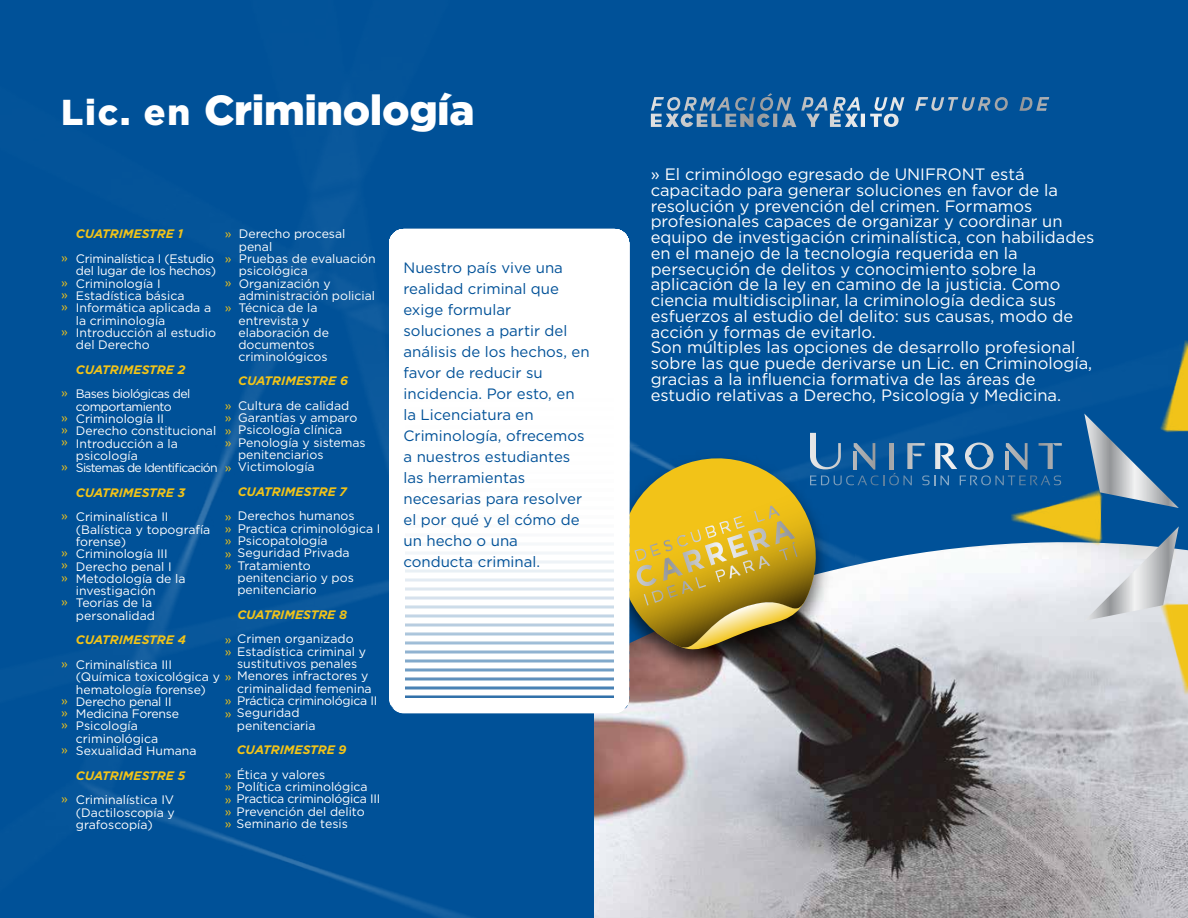
<style>
.page{position:relative;width:1188px;height:918px;background:#fff}
.page>*{position:absolute;margin:0;border:0;box-sizing:border-box;transform-origin:0 0}
.t1{font:900 42px "Gotham";letter-spacing:-.01em;color:#fff}
.t2{font:16.5px/15.8px "Gotham";color:#fff}
.t3{font:15px/21px "Gotham";color:#005198}
.t4{font:12.3px/12.3px "Gotham";color:#fff}
.t5{font:italic 700 12.3px/24.6px "Gotham";color:#f2c318}
.t6{font:12.3px/12.3px "Gotham";color:#f2c318}
.t7{font:12.3px "Gotham";letter-spacing:-.02em;color:#fff}
.s1{font-size:36px}
.s2{color:#f2c318}
.s3{font-weight:400;font-style:normal}
.s4{font-weight:400;font-style:normal;color:#fff}
</style>
<div class="page">
<img style="left:0;top:0;width:1188px;height:918px">
<svg style="left:1084px;top:414px;width:95px;height:94px"></svg>
<svg style="left:1084px;top:526px;width:95px;height:95px"></svg>
<img style="left:1109px;top:551px;width:79px;height:196px">
<img style="left:1109px;top:296px;width:79px;height:188px">
<img style="left:1062px;top:439px;width:93px;height:157px">
<svg style="left:667px;top:93px;width:382px;height:20px;background:#2d6ba1"></svg>
<img style="left:629px;top:655px;width:226px;height:32px">
<svg style="left:629px;top:433px;width:433px;height:222px;background:#839689"></svg>
<svg style="left:389px;top:229px;width:240px;height:484px"></svg>
<svg style="left:405px;top:635px;width:208px;height:63px"></svg>
<svg style="left:405px;top:607px;width:208px;height:28px"></svg>
<svg style="left:405px;top:573px;width:208px;height:34px"></svg>
<div style="left:405px;top:243px;width:208px;height:330px;background:#fff"></div>
<h1 class="t1" style="left:61px;top:81px;width:415px"><span class="s1">Lic. en</span> Criminología</h1>
<p class="t6" style="left:61px;top:245px;width:8px;line-height:24.6px">» »</p>
<p class="t6" style="left:61px;top:288px;width:8px">» »</p>
<p class="t6" style="left:61px;top:325px;width:8px">»</p>
<p class="t6" style="left:61px;top:380px;width:8px;line-height:24.6px">» »</p>
<p class="t6" style="left:61px;top:423px;width:8px">» »</p>
<p class="t6" style="left:61px;top:460px;width:8px">»</p>
<p class="t6" style="left:61px;top:509px;width:8px">»</p>
<p class="t6" style="left:61px;top:546px;width:8px;text-align:justify">» » »</p>
<p class="t6" style="left:61px;top:596px;width:8px">»</p>
<p class="t6" style="left:61px;top:657px;width:8px">»</p>
<p class="t6" style="left:61px;top:694px;width:8px;text-align:justify">» » »</p>
<p class="t6" style="left:61px;top:743px;width:8px">»</p>
<p class="t6" style="left:61px;top:792px;width:8px">»</p>
<p class="t4" style="left:238px;top:228px;width:139px">Derecho procesal penal<br>Pruebas de evaluación psicológica<br>Organización y administración policial<br>Técnica de la entrevista y elaboración de documentos criminológicos</p>
<p class="t5" style="left:238px;top:368px;width:111px">CUATRIMESTRE 6</p>
<p class="t4" style="left:238px;top:399px;width:129px">Cultura de calidad<br>Garantías y amparo<br>Psicología clínica<br>Penología y sistemas penitenciarios<br>Victimología</p>
<p class="t5" style="left:238px;top:479px;width:111px">CUATRIMESTRE 7</p>
<p class="t4" style="left:237px;top:510px;width:145px">Derechos humanos<br>Practica criminológica I<br>Psicopatología<br>Seguridad Privada<br>Tratamiento penitenciario y pos penitenciario</p>
<p class="t5" style="left:237px;top:602px;width:111px">CUATRIMESTRE 8</p>
<p class="t4" style="left:237px;top:633px;width:118px">Crimen organizado</p>
<p class="t4" style="left:237px;top:645px;width:130px">Estadística criminal y</p>
<p class="t4" style="left:237px;top:657px;width:122px">sustitutivos penales</p>
<p class="t4" style="left:237px;top:670px;width:133px">Menores infractores y</p>
<p class="t4" style="left:237px;top:682px;width:136px">criminalidad femenina</p>
<p class="t7" style="left:237px;top:693px;width:142px">Práctica criminológica II</p>
<p class="t4" style="left:225px;top:707px;width:76px"><span class="s2">»</span> Seguridad</p>
<p class="t4" style="left:237px;top:719px;width:80px">penitenciaria</p>
<p class="t5" style="left:225px;top:737px;width:123px;text-indent:12px">CUATRIMESTRE 9 <span class="s3">»</span> <span class="s4">Ética y valores</span></p>
<p class="t4" style="left:225px;top:780px;width:157px"><span class="s2">»</span> Política criminológica<br><span class="s2">»</span> Practica criminológica III <span class="s2">»</span> Prevención del delito<br><span class="s2">»</span> Seminario de tesis</p>
<p class="t5" style="left:76px;top:222px;width:109px">CUATRIMESTRE 1</p>
<p class="t4" style="left:76px;top:252px;width:142px">Criminalística I (Estudio del lugar de los hechos)<br>Criminología I<br>Estadística básica<br>Informática aplicada a la criminología<br>Introducción al estudio del Derecho</p>
<p class="t5" style="left:76px;top:357px;width:111px">CUATRIMESTRE 2</p>
<p class="t4" style="left:76px;top:388px;width:143px">Bases biológicas del comportamiento<br>Criminología II<br>Derecho constitucional<br>Introducción a la psicología<br>Sistemas de Identificación</p>
<p class="t5" style="left:76px;top:480px;width:111px">CUATRIMESTRE 3</p>
<p class="t4" style="left:76px;top:511px;width:136px">Criminalística II (Balística y topografía forense)<br>Criminología III<br>Derecho penal I<br>Metodología de la investigación<br>Teorías de la personalidad</p>
<p class="t5" style="left:76px;top:628px;width:111px">CUATRIMESTRE 4</p>
<p class="t4" style="left:76px;top:658px;width:157px">Criminalística III<br>(Química toxicológica y <span class="s2">» </span>hematología forense)<br>Derecho penal II<br>Medicina Forense<br>Psicología<br>criminológica<br>Sexualidad Humana</p>
<p class="t5" style="left:76px;top:763px;width:111px">CUATRIMESTRE 5</p>
<p class="t4" style="left:76px;top:793px;width:100px;text-align:justify">Criminalística IV (Dactiloscopía y grafoscopía)</p>
<p class="t6" style="left:225px;top:221px;width:8px;line-height:24.6px;text-align:justify">» » » »</p>
<p class="t6" style="left:225px;top:399px;width:8px;text-align:justify">» » » »</p>
<p class="t6" style="left:225px;top:461px;width:8px">»</p>
<p class="t6" style="left:225px;top:510px;width:8px;text-align:justify">» » » » »</p>
<p class="t6" style="left:225px;top:633px;width:8px">» »</p>
<p class="t6" style="left:225px;top:695px;width:8px">»</p>
<p class="t3" style="left:404px;top:257px;width:188px">Nuestro país vive una realidad criminal que exige formular soluciones a partir del análisis de los hechos, en favor de reducir su incidencia. Por esto, en la Licenciatura en<br>Criminología, ofrecemos a nuestros estudiantes las herramientas necesarias para resolver el por qué y el cómo de un hecho o una conducta criminal.</p>
<p class="t2" style="left:651px;top:166px;width:445px">» El criminólogo egresado de UNIFRONT está capacitado para generar soluciones en favor de la resolución y prevención del crimen. Formamos profesionales capaces de organizar y coordinar un equipo de investigación criminalística, con habilidades en el manejo de la tecnología requerida en la persecución de delitos y conocimiento sobre la aplicación de la ley en camino de la justicia. Como ciencia multidisciplinar, la criminología dedica sus esfuerzos al estudio del delito: sus causas, modo de acción y formas de evitarlo.<br>Son múltiples las opciones de desarrollo profesional sobre las que puede derivarse un Lic. en Criminología, gracias a la influencia formativa de las áreas de estudio relativas a Derecho, Psicología y Medicina.</p>
</div>
